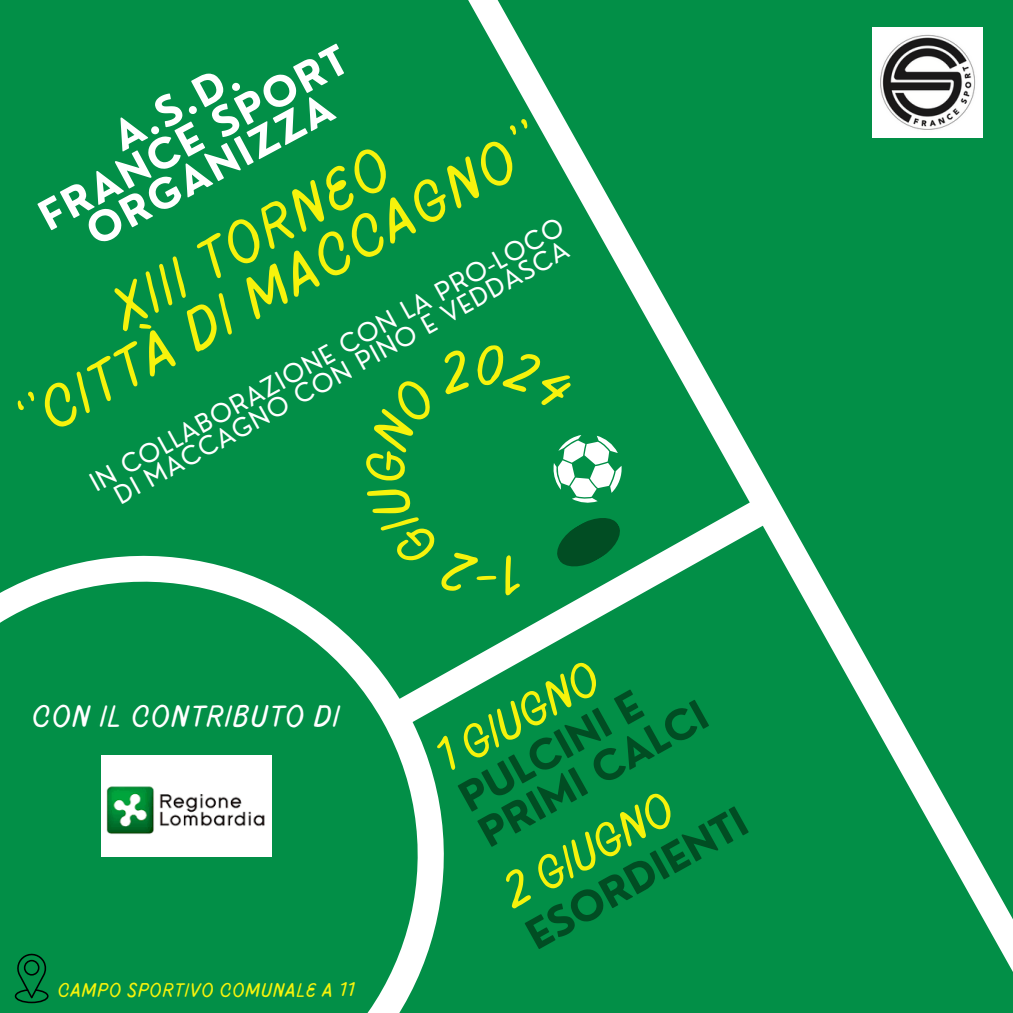
<style>
.page{position:relative;width:1013px;height:1013px;background:#fff}
.page>*{position:absolute;margin:0;border:0;box-sizing:border-box;transform-origin:0 0}
.t1{font:100 60px "Pluma";color:#f6f30c}
.t2{font:100 48.5px "Pluma";color:#f6f30c}
.t3{font:700 40px/35.6px "Nourd";color:#fff;text-align:center}
.t4{font:700 39.75px "Nourd";color:#014d23}
.t5{font:100 31.25px "Pluma";letter-spacing:.05em;color:#fff}
.t6{font:25px "Nourd";color:#fff}
.t7{font:100 20px "Pluma";letter-spacing:.05em;color:#f6f30c}
</style>
<div class="page">
<div style="left:0;top:0;width:1012px;height:1012px;background:#028f47"></div>
<img style="left:872px;top:27px;width:110px;height:110px">
<svg style="left:15px;top:951px;width:34px;height:52px;background:#017339"></svg>
<img style="left:101px;top:756px;width:170px;height:100px">
<svg style="left:364px;top:344px;width:266px;height:252px;background:#0d914d"></svg>
<p class="t3" style="left:33px;top:202px;width:344px;rotate:-28deg">FRANCE SPORT<br>ORGANIZZA</p>
<p class="t3" style="left:107px;top:123px;width:139px;rotate:-28deg">A.S.D.</p>
<p class="t1" style="left:7px;top:403px;width:589px;rotate:-29deg">‘’CITTÀ DI MACCAGNO’’</p>
<p class="t1" style="left:104px;top:288px;width:309px;rotate:-29deg">XI TORNEO</p>
<p class="t6" style="left:84px;top:470px;width:538px;rotate:-29deg">IN COLLABORAZIONE CON LA PRO-LOCO</p>
<p class="t6" style="left:109px;top:483px;width:515px;rotate:-29deg">DI MACCAGNO CON PINO E VEDDASCA</p>
<p class="t5" style="left:33px;top:702px;width:309px">CON IL CONTRIBUTO DI</p>
<p class="t7" style="left:58px;top:981px;width:298px">CAMPO SPORTIVO COMUNALE A 11</p>
<p class="t2" style="left:429px;top:741px;width:180px;rotate:-29deg">1 GIUGNO</p>
<p class="t4" style="left:450px;top:778px;width:204px;rotate:-29deg">PULCINI E</p>
<p class="t4" style="left:469px;top:813px;width:256px;rotate:-29deg">PRIMI CALCI</p>
<p class="t2" style="left:496px;top:876px;width:188px;rotate:-29deg">2 GIUGNO</p>
<p class="t4" style="left:517px;top:915px;width:248px;rotate:-29deg">ESORDIENTI</p>
</div>
